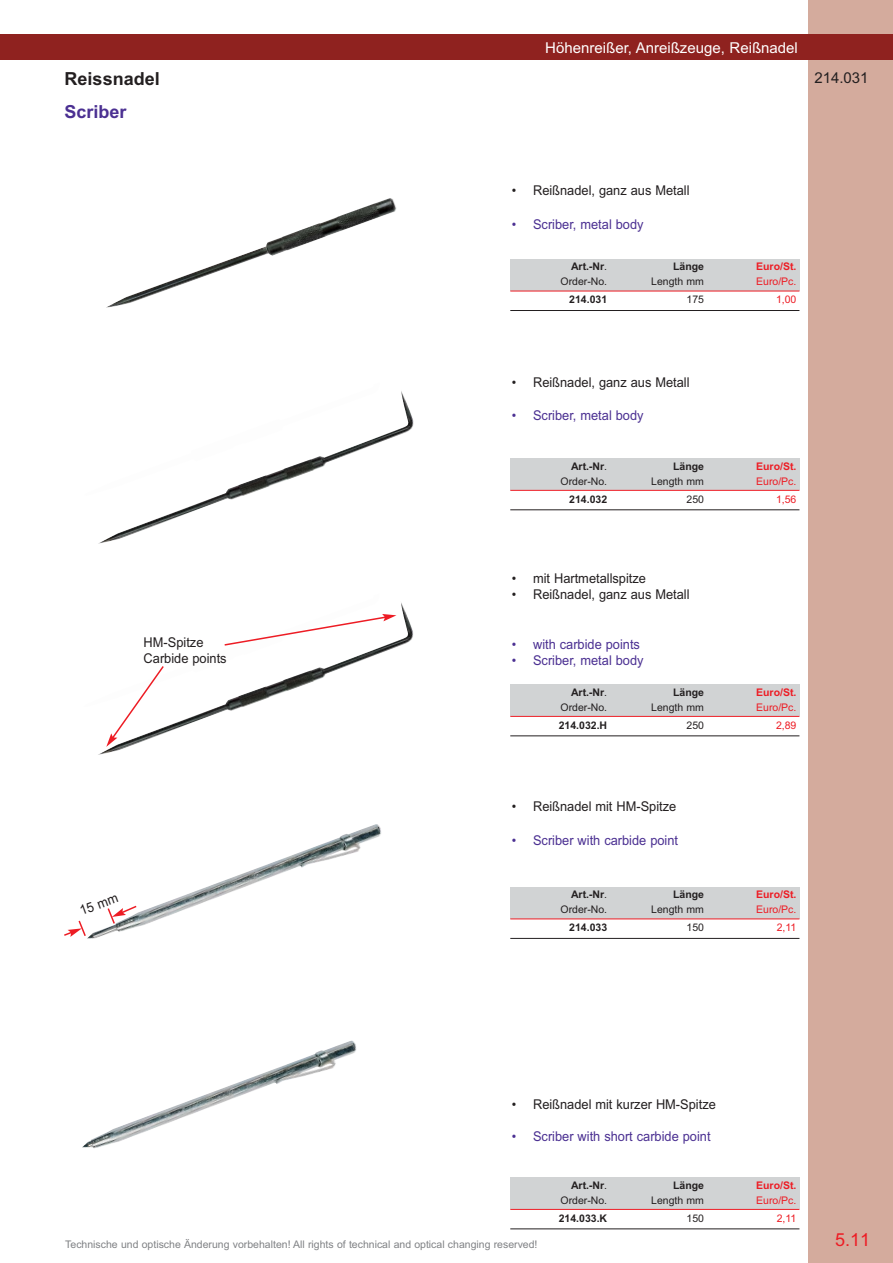
<style>
.page{position:relative;width:893px;height:1263px;background:#fff}
.page>*{position:absolute;margin:0;border:0;box-sizing:border-box;transform-origin:0 0}
.t1{font:700 18px "Arial";color:#231f20}
.t2{font:700 18px "Arial";color:#4b3092}
.t3{font:18px "Arial";color:#ed1c24}
.t4{font:15px "Arial";color:#fff}
.t5{font:15px "Arial";color:#231f20}
.t6{font:13.5px/16.2px "Arial";color:#231f20;scale:.95 1}
.t7{font:13.5px "Arial";color:#4b3092;scale:.95 1}
.t8{font:10.5px/15px "Arial";color:#231f20;text-align:right}
.t9{font:10.5px "Arial";color:#808285}
.t10{font:700 10.5px "Arial";color:#231f20}
.t11{font:10.5px "Arial";color:#ed1c24}
.t12{font:700 10.5px "Arial";color:#ed1c24}
.s1{font-weight:700}
</style>
<div class="page">
<div style="left:808px;top:0;width:84px;height:1263px;background:#d4ab9d"></div>
<div style="left:0;top:34px;width:892px;height:26px;background:#8f221f"></div>
<div style="left:510px;top:259px;width:97px;height:32px;background:#d1d3d4"></div>
<div style="left:607px;top:259px;width:97px;height:32px;background:#d1d3d4"></div>
<div style="left:704px;top:259px;width:95px;height:32px;background:#d1d3d4"></div>
<hr style="left:510px;top:291px;width:289px;height:1px;background:#ed1c24">
<hr style="left:510px;top:310px;width:289px;height:1px;background:#231f20">
<img style="left:106px;top:198px;width:291px;height:110px">
<div style="left:510px;top:458px;width:97px;height:32px;background:#d1d3d4"></div>
<div style="left:607px;top:458px;width:97px;height:32px;background:#d1d3d4"></div>
<div style="left:704px;top:458px;width:95px;height:32px;background:#d1d3d4"></div>
<hr style="left:510px;top:490px;width:289px;height:1px;background:#ed1c24">
<hr style="left:510px;top:510px;width:289px;height:1px;background:#231f20">
<img style="left:98px;top:391px;width:316px;height:153px">
<div style="left:510px;top:685px;width:97px;height:31px;background:#d1d3d4"></div>
<div style="left:607px;top:685px;width:97px;height:31px;background:#d1d3d4"></div>
<div style="left:704px;top:685px;width:95px;height:31px;background:#d1d3d4"></div>
<hr style="left:510px;top:716px;width:289px;height:1px;background:#ed1c24">
<hr style="left:510px;top:736px;width:289px;height:1px;background:#231f20">
<img style="left:98px;top:602px;width:315px;height:153px">
<div style="left:510px;top:887px;width:97px;height:32px;background:#d1d3d4"></div>
<div style="left:607px;top:887px;width:97px;height:32px;background:#d1d3d4"></div>
<div style="left:704px;top:887px;width:95px;height:32px;background:#d1d3d4"></div>
<hr style="left:510px;top:919px;width:289px;height:1px;background:#ed1c24">
<hr style="left:510px;top:938px;width:289px;height:1px;background:#231f20">
<div style="left:510px;top:1178px;width:97px;height:31px;background:#d1d3d4"></div>
<div style="left:607px;top:1178px;width:97px;height:31px;background:#d1d3d4"></div>
<div style="left:704px;top:1178px;width:95px;height:31px;background:#d1d3d4"></div>
<hr style="left:510px;top:1209px;width:289px;height:1px;background:#ed1c24">
<hr style="left:510px;top:1229px;width:289px;height:1px;background:#231f20">
<img style="left:87px;top:824px;width:294px;height:115px">
<img style="left:90px;top:1040px;width:267px;height:109px">
<svg style="left:82px;top:1141px;width:11px;height:7px"></svg>
<svg style="left:223px;top:614px;width:173px;height:33px"></svg>
<svg style="left:106px;top:664px;width:59px;height:83px"></svg>
<svg style="left:106px;top:904px;width:32px;height:21px"></svg>
<svg style="left:64px;top:920px;width:22px;height:17px"></svg>
<h1 class="t1" style="left:65px;top:72px;width:97px">Reissnadel</h1>
<h1 class="t2" style="left:65px;top:105px;width:64px">Scriber</h1>
<p class="t6" style="left:144px;top:635px;width:89px">HM-Spitze<br>Carbide points</p>
<p class="t6" style="left:78px;top:904px;width:43px;rotate:-20deg">15 mm</p>
<p class="t4" style="left:545px;top:43px;width:254px">Höhenreißer, Anreißzeuge, Reißnadel</p>
<p class="t5" style="left:814px;top:72px;width:56px">214.031</p>
<p class="t6" style="left:512px;top:183px;width:189px">• Reißnadel, ganz aus Metall</p>
<p class="t7" style="left:512px;top:219px;width:140px">• Scriber, metal body</p>
<p class="t8" style="left:560px;top:260px;width:48px"><span class="s1">Art.-Nr</span>.<br>Order-No.</p>
<p class="t10" style="left:673px;top:263px;width:32px">Länge</p>
<p class="t8" style="left:651px;top:275px;width:54px">Length mm</p>
<p class="t12" style="left:756px;top:263px;width:42px">Euro/St.</p>
<p class="t11" style="left:756px;top:278px;width:42px">Euro/Pc.</p>
<p class="t10" style="left:569px;top:296px;width:39px">214.031</p>
<p class="t8" style="left:686px;top:293px;width:19px">175</p>
<p class="t11" style="left:776px;top:296px;width:22px">1,00</p>
<p class="t6" style="left:512px;top:375px;width:189px">• Reißnadel, ganz aus Metall</p>
<p class="t7" style="left:512px;top:411px;width:140px">• Scriber, metal body</p>
<p class="t8" style="left:560px;top:459px;width:48px"><span class="s1">Art.-Nr</span>.<br>Order-No.</p>
<p class="t10" style="left:673px;top:462px;width:32px">Länge</p>
<p class="t8" style="left:651px;top:474px;width:54px">Length mm</p>
<p class="t12" style="left:756px;top:462px;width:42px">Euro/St.</p>
<p class="t11" style="left:756px;top:477px;width:42px">Euro/Pc.</p>
<p class="t10" style="left:569px;top:495px;width:39px">214.032</p>
<p class="t8" style="left:686px;top:493px;width:19px">250</p>
<p class="t11" style="left:776px;top:495px;width:22px">1,56</p>
<p class="t6" style="left:512px;top:571px;width:143px">• mit Hartmetallspitze</p>
<p class="t6" style="left:512px;top:588px;width:189px">• Reißnadel, ganz aus Metall</p>
<p class="t7" style="left:512px;top:639px;width:136px">• with carbide points</p>
<p class="t7" style="left:512px;top:656px;width:140px">• Scriber, metal body</p>
<p class="t8" style="left:560px;top:686px;width:48px"><span class="s1">Art.-Nr</span>.<br>Order-No.</p>
<p class="t10" style="left:673px;top:688px;width:32px">Länge</p>
<p class="t8" style="left:651px;top:701px;width:54px">Length mm</p>
<p class="t12" style="left:756px;top:688px;width:42px">Euro/St.</p>
<p class="t11" style="left:756px;top:703px;width:42px">Euro/Pc.</p>
<p class="t10" style="left:558px;top:721px;width:50px">214.032.H</p>
<p class="t8" style="left:686px;top:719px;width:19px">250</p>
<p class="t11" style="left:776px;top:721px;width:22px">2,89</p>
<p class="t6" style="left:512px;top:800px;width:175px">• Reißnadel mit HM-Spitze</p>
<p class="t7" style="left:512px;top:835px;width:177px">• Scriber with carbide point</p>
<p class="t8" style="left:560px;top:888px;width:48px"><span class="s1">Art.-Nr</span>.<br>Order-No.</p>
<p class="t10" style="left:673px;top:891px;width:32px">Länge</p>
<p class="t8" style="left:651px;top:903px;width:54px">Length mm</p>
<p class="t12" style="left:756px;top:891px;width:42px">Euro/St.</p>
<p class="t11" style="left:756px;top:906px;width:42px">Euro/Pc.</p>
<p class="t10" style="left:569px;top:924px;width:39px">214.033</p>
<p class="t8" style="left:686px;top:921px;width:19px">150</p>
<p class="t11" style="left:776px;top:924px;width:21px">2,11</p>
<p class="t6" style="left:512px;top:1097px;width:216px">• Reißnadel mit kurzer HM-Spitze</p>
<p class="t7" style="left:512px;top:1131px;width:211px">• Scriber with short carbide point</p>
<p class="t8" style="left:560px;top:1179px;width:48px"><span class="s1">Art.-Nr</span>.<br>Order-No.</p>
<p class="t10" style="left:673px;top:1181px;width:32px">Länge</p>
<p class="t8" style="left:651px;top:1194px;width:54px">Length mm</p>
<p class="t12" style="left:756px;top:1181px;width:42px">Euro/St.</p>
<p class="t11" style="left:756px;top:1196px;width:42px">Euro/Pc.</p>
<p class="t10" style="left:558px;top:1214px;width:50px">214.033.K</p>
<p class="t8" style="left:686px;top:1212px;width:19px">150</p>
<p class="t11" style="left:776px;top:1214px;width:21px">2,11</p>
<p class="t9" style="left:65px;top:1240px;width:474px">Technische und optische Änderung vorbehalten! All rights of technical and optical changing reserved!</p>
<h1 class="t3" style="left:835px;top:1233px;width:37px">5.11</h1>
</div>
